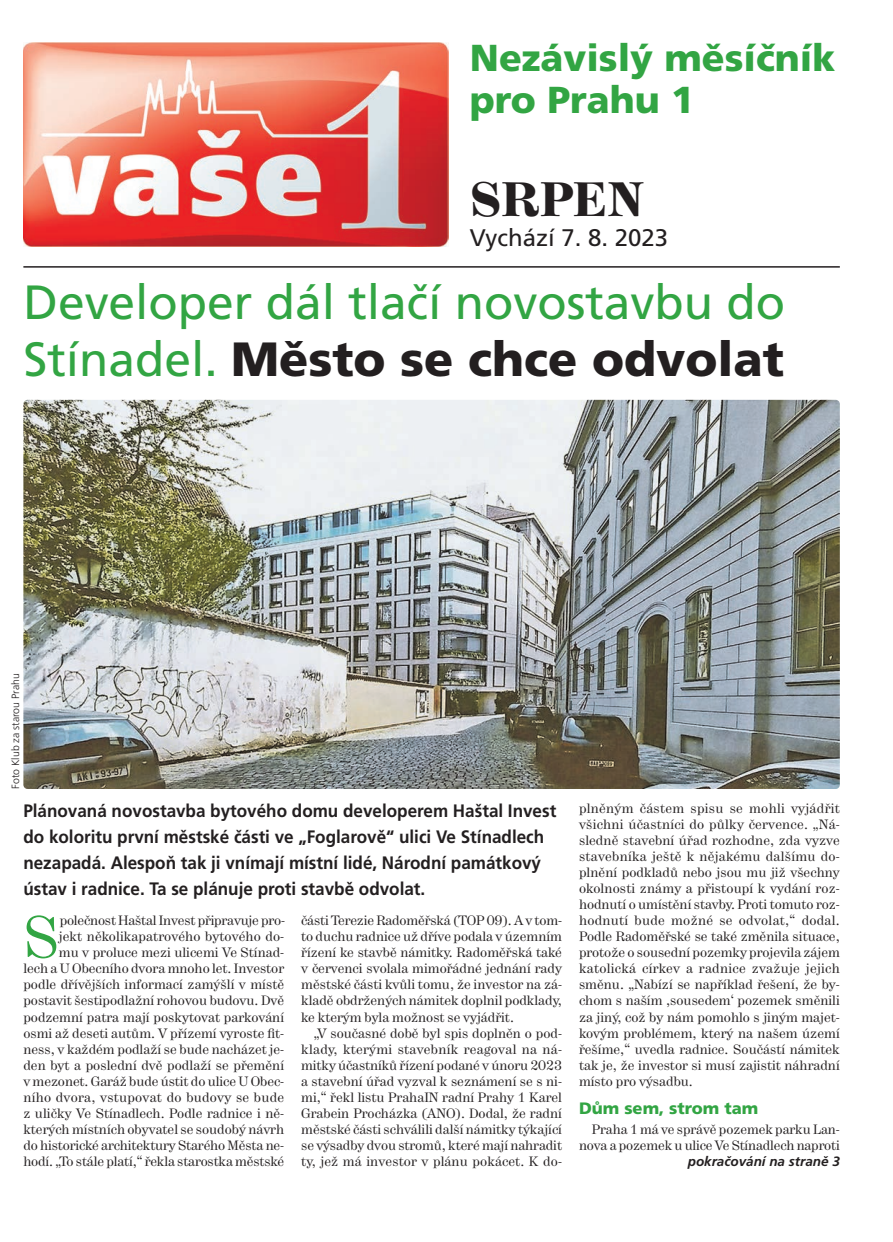
<style>
.page{position:relative;width:893px;height:1242px;background:#fff}
.page>*{position:absolute;margin:0;border:0;box-sizing:border-box;transform-origin:0 0}
.t1{font:58.5px "Hercules";color:#32a543}
.t2{font:48px/57px "Frutiger CE";color:#32a543}
.t3{font:500 48px "Hercules";letter-spacing:.015em;color:#231f20}
.t4{font:900 37.5px/42px "Frutiger CE";color:#32a543}
.t5{font:24px "Frutiger CE";color:#231f20}
.t6{font:700 18px/26.1px "Frutiger CE";color:#231f20;scale:.95 1}
.t7{font:900 16.5px "Frutiger CE";color:#32a543}
.t8{font:13.5px/16px "Hercules";color:#231f20;text-align:justify}
.t9{font:italic 700 13.5px "Frutiger CE";color:#231f20}
.t10{font:300 10.5px "Frutiger CE";color:#231f20}
.s1{font-weight:900;color:#231f20}
</style>
<div class="page">
<img style="left:23px;top:43px;width:426px;height:204px">
<hr style="left:23px;top:266px;width:817px;height:2px;background:#231f20">
<img style="left:23px;top:400px;width:817px;height:389px;border-radius:4px">
<h3 class="t4" style="left:470px;top:39px;width:367px">Nezávislý měsíčník pro Prahu 1</h3>
<h2 class="t3" style="left:470px;top:170px;width:175px">SRPEN</h2>
<h3 class="t5" style="left:470px;top:227px;width:200px">Vychází 7. 8. 2023</h3>
<h2 class="t2" style="left:23px;top:277px;width:763px">Developer dál tlačí novostavbu do<br>Stínadel. <span class="s1">Město se chce odvolat</span></h2>
<p class="t10" style="left:11px;top:788px;width:117px;rotate:-90deg">Foto Klub za starou Prahu</p>
<p class="t6" style="left:23px;top:798px;width:562px">Plánovaná novostavba bytového domu developerem Haštal Invest do koloritu první městské části ve „Foglarově“ ulici Ve Stínadlech nezapadá. Alespoň tak ji vnímají místní lidé, Národní památkový ústav i radnice. Ta se plánuje proti stavbě odvolat.</p>
<p class="t8" style="left:579px;top:801px;width:262px">plněným částem spisu se mohli vyjádřit všichni účastníci do půlky července. „Ná&shy;sledně stavební úřad rozhodne, zda vyzve stavebníka ještě k nějakému dalšímu do&shy;plnění podkladů nebo jsou mu již všechny okolnosti známy a přistoupí k vydání roz&shy;hodnutí o umístění stavby. Proti tomuto roz&shy;hodnutí bude možné se odvolat,“ dodal.<br>Podle Radoměřské se také změnila situace, protože o sousední pozemky projevila zájem katolická církev a radnice zvažuje jejich směnu. „Nabízí se například řešení, že by&shy;chom s naším ‚sousedem‘ pozemek směnili za jiný, což by nám pomohlo s jiným majet&shy;kovým problémem, který na našem území řešíme,“ uvedla radnice. Součástí námitek tak je, že investor si musí zajistit náhradní místo pro výsadbu.</p>
<p class="t7" style="left:579px;top:1101px;width:181px">Dům sem, strom tam</p>
<p class="t8" style="left:579px;top:1122px;width:262px;text-align:right">Praha 1 má ve správě pozemek parku Lan&shy;nova a pozemek u ulice Ve Stínadlech naproti</p>
<p class="t9" style="left:688px;top:1155px;width:154px">pokračování na straně 3</p>
<h1 class="t1" style="left:23px;top:916px;width:37px">S</h1>
<p class="t8" style="left:23px;top:913px;width:263px;text-align:right">polečnost Haštal Invest připravuje pro-<br>jekt několikapatrového bytového do -<br>mu v proluce mezi ulicemi Ve Stínad-<br>lech a U Obecního dvora mnoho let. Investor podle dřívějších informací zamýšlí v místě postavit šestipodlažní rohovou budovu. Dvě podzemní patra mají poskytovat parkování osmi až deseti autům. V přízemí vyroste fit&shy;ness, v každém podlaží se bude nacházet je&shy;den byt a poslední dvě podlaží se přemění v mezonet. Garáž bude ústit do ulice U Obec&shy;ního dvora, vstupovat do budovy se bude z uličky Ve Stínadlech. Podle radnice i ně&shy;kterých místních obyvatel se soudobý návrh do historické architektury Starého Města ne&shy;hodí. „To stále platí,“ řekla starostka městské</p>
<p class="t8" style="left:301px;top:913px;width:262px">části Terezie Radoměřská (TOP 09). A v tom - to duchu radnice už dříve podala v územním řízení ke stavbě námitky. Radoměřská také v červenci svolala mimořádné jednání rady městské části kvůli tomu, že investor na zá&shy;kladě obdržených námitek doplnil podklady, ke kterým byla možnost se vyjádřit.</p>
<p class="t8" style="left:301px;top:1026px;width:262px;text-indent:13px">„V současné době byl spis doplněn o pod&shy;klady, kterými stavebník reagoval na ná&shy;mitky účastníků řízení podané v únoru 2023 a stavební úřad vyzval k seznámení se s ni - mi,“ řekl listu PrahaIN radní Prahy 1 Karel Grabein Procházka (ANO). Dodal, že radní městské části schválili další námitky týkající se výsadby dvou stromů, které mají nahradit ty, jež má investor v plánu pokácet. K do-</p>
</div>
